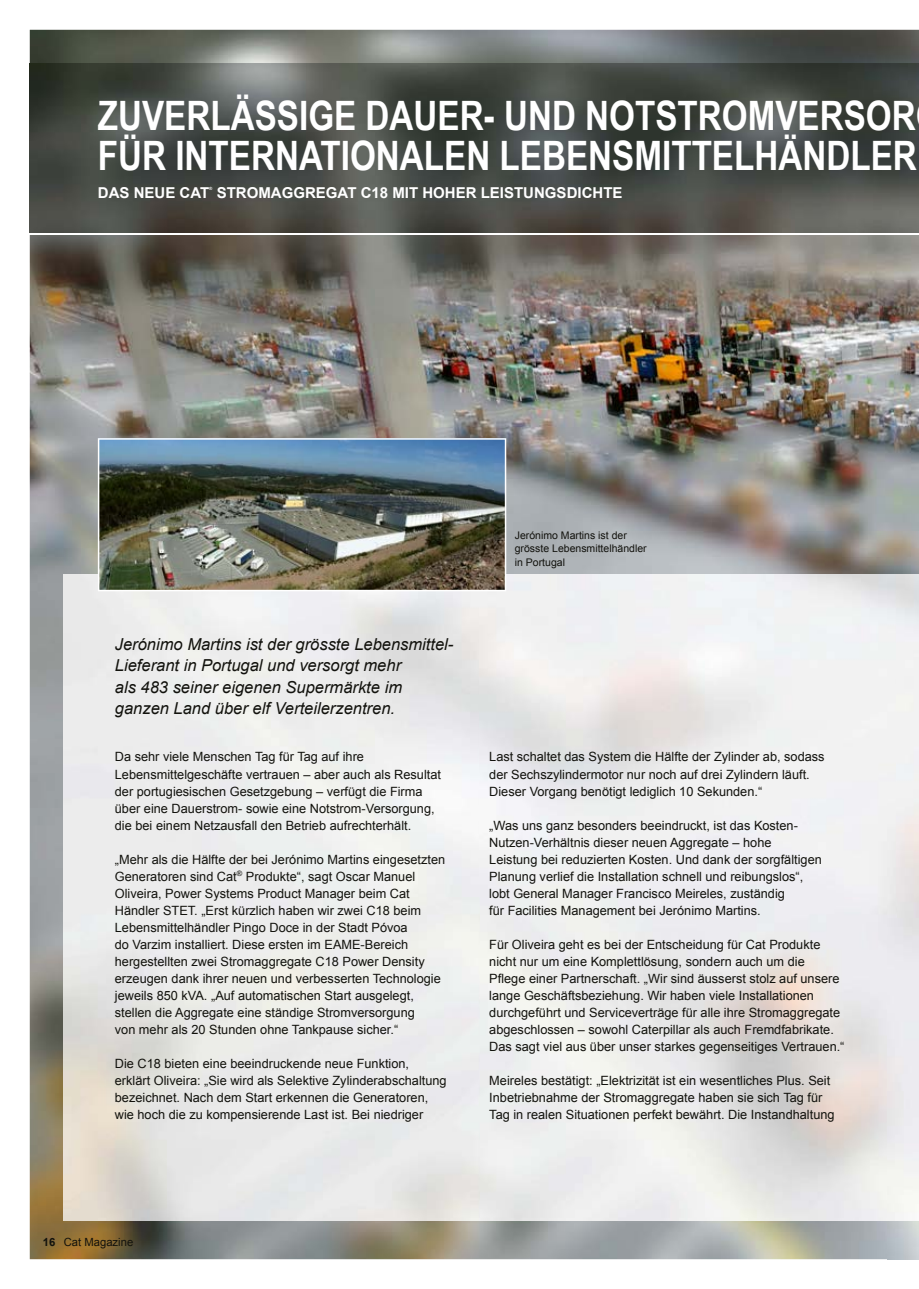
<style>
.page{position:relative;width:919px;height:1289px;background:#fff}
.page>*{position:absolute;margin:0;border:0;box-sizing:border-box;transform-origin:0 0}
.t1{font:700 40.5px/40.5px "Arial Narrow";color:#fff}
.t2{font:italic 16.5px/21.3px "Arial";color:#12120d}
.t3{font:700 15px "Arial";color:#fff}
.t4{font:12.75px/17px "Arial";color:#12120d}
.t5{font:11.25px "Arial";color:#12120d}
.t6{font:10.5px/13.5px "Arial";color:#12120d}
.t7{font:700 4.35px "Arial";color:#fff}
.s1{font-weight:700}
</style>
<div class="page">
<img style="left:30px;top:30px;width:888px;height:1229px">
<img style="left:64px;top:574px;width:832px;height:646px">
<img style="left:896px;top:574px;width:22px;height:344px">
<img style="left:29px;top:63px;width:889px;height:170px">
<hr style="left:0;top:233px;width:918px;height:2px;background:#fff">
<img style="left:887px;top:918px;width:31px;height:342px">
<img style="left:98px;top:438px;width:408px;height:153px">
<h1 class="t1" style="left:98px;top:93px;width:820px">ZUVERLÄSSIGE DAUER- UND NOTSTROMVERSOR<br>FÜR INTERNATIONALEN LEBENSMITTELHÄNDLER</h1>
<p class="t3" style="left:98px;top:182px;width:113px">DAS NEUE CAT</p>
<p class="t7" style="left:209px;top:186px;width:5px">®</p>
<p class="t3" style="left:217px;top:182px;width:407px">STROMAGGREGAT C18 MIT HOHER LEISTUNGSDICHTE</p>
<p class="t2" style="left:115px;top:634px;width:340px">Jerónimo Martins ist der grösste Lebensmittel-Lieferant in Portugal und versorgt mehr<br>als 483 seiner eigenen Supermärkte im ganzen Land über elf Verteilerzentren.</p>
<p class="t4" style="left:115px;top:748px;width:327px">Da sehr viele Menschen Tag für Tag auf ihre Lebensmittelgeschäfte vertrauen – aber auch als Resultat der portugiesischen Gesetzgebung – verfügt die Firma über eine Dauerstrom- sowie eine Notstrom-Versorgung, die bei einem Netzausfall den Betrieb aufrechterhält.</p>
<p class="t4" style="left:115px;top:850px;width:332px">„Mehr als die Hälfte der bei Jerónimo Martins eingesetzten Generatoren sind Cat <sup>®</sup> Produkte“, sagt Oscar Manuel Oliveira, Power Systems Product Manager beim Cat Händler STET. „Erst kürzlich haben wir zwei C18 beim Lebensmittelhändler Pingo Doce in der Stadt Póvoa<br>do Varzim installiert. Diese ersten im EAME-Bereich hergestellten zwei Stromaggregate C18 Power Density erzeugen dank ihrer neuen und verbesserten Technologie jeweils 850 kVA. „Auf automatischen Start ausgelegt, stellen die Aggregate eine ständige Stromversorgung<br>von mehr als 20 Stunden ohne Tankpause sicher.“</p>
<p class="t4" style="left:115px;top:1054px;width:333px">Die C18 bieten eine beeindruckende neue Funktion, erklärt Oliveira: „Sie wird als Selektive Zylinderabschaltung bezeichnet. Nach dem Start erkennen die Generatoren, wie hoch die zu kompensierende Last ist. Bei niedriger</p>
<p class="t6" style="left:514px;top:528px;width:133px">Jerónimo Martins ist der grösste Lebensmittelhändler in Portugal</p>
<p class="t4" style="left:489px;top:748px;width:337px">Last schaltet das System die Hälfte der Zylinder ab, sodass der Sechszylindermotor nur noch auf drei Zylindern läuft.<br>Dieser Vorgang benötigt lediglich 10 Sekunden.“</p>
<p class="t4" style="left:489px;top:816px;width:334px">„Was uns ganz besonders beeindruckt, ist das Kosten-Nutzen-Verhältnis dieser neuen Aggregate – hohe Leistung bei reduzierten Kosten. Und dank der sorgfältigen Planung verlief die Installation schnell und reibungslos“, lobt General Manager Francisco Meireles, zuständig<br>für Facilities Management bei Jerónimo Martins.</p>
<p class="t4" style="left:489px;top:935px;width:357px">Für Oliveira geht es bei der Entscheidung für Cat Produkte nicht nur um eine Komplettlösung, sondern auch um die<br>Pflege einer Partnerschaft. „Wir sind äusserst stolz auf unsere lange Geschäftsbeziehung. Wir haben viele Installationen durchgeführt und Serviceverträge für alle ihre Stromaggregate abgeschlossen – sowohl Caterpillar als auch Fremdfabrikate.<br>Das sagt viel aus über unser starkes gegenseitiges Vertrauen.“</p>
<p class="t4" style="left:489px;top:1071px;width:347px">Meireles bestätigt: „Elektrizität ist ein wesentliches Plus. Seit<br>Inbetriebnahme der Stromaggregate haben sie sich Tag für<br>Tag in realen Situationen perfekt bewährt. Die Instandhaltung</p>
<p class="t5" style="left:43px;top:1235px;width:92px"><span class="s1">16</span> Cat Magazine</p>
</div>
